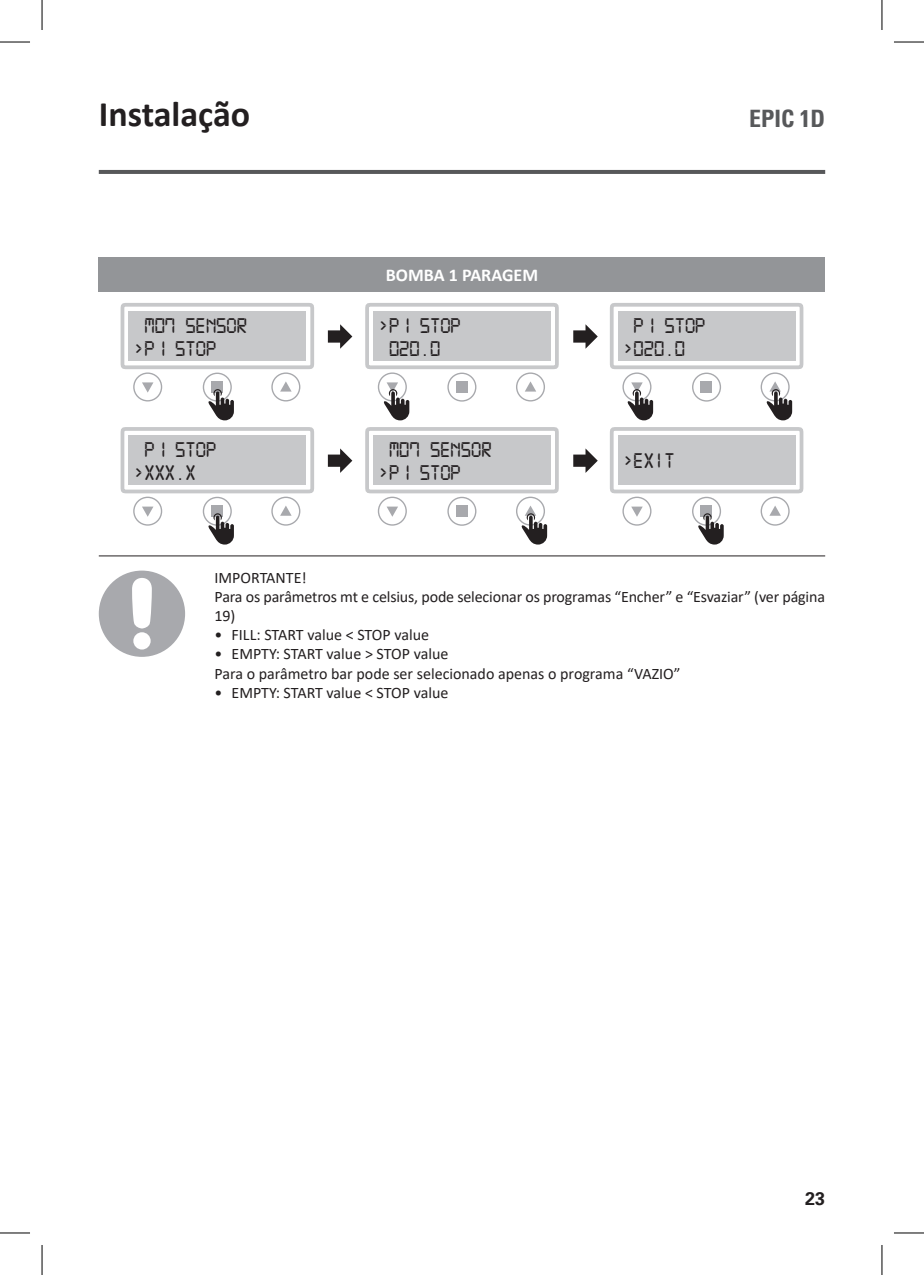
<style>
.page{position:relative;width:924px;height:1275px;background:#fff}
.page>*{position:absolute;margin:0;border:0;box-sizing:border-box;transform-origin:0 0}
.t1{font:700 36px "Calibri";color:#231f20}
.t2{font:700 condensed 24px "Univers";color:#57585a}
.t3{font:22.6px "Digital 7 Mono";color:#231f20}
.t4{font:700 18px "Calibri";color:#fff}
.t5{font:700 18px "Univers";color:#231f20}
.t6{font:16px/19.2px "Calibri";letter-spacing:-.01em;color:#231f20}
</style>
<div class="page">
<hr style="left:99px;top:170px;width:725px;height:4px;background:#57585a">
<div style="left:99px;top:257px;width:725px;height:34px;background:#939598"></div>
<hr style="left:99px;top:555px;width:725px;height:1px;background:#231f20">
<div style="left:120px;top:427px;width:194px;height:66px;border:4px solid #c7c8ca;border-radius:4px"></div>
<div style="left:211px;top:506px;width:11px;height:11px;background:#a8a9ad"></div>
<div style="left:203px;top:497px;width:29px;height:29px;border:1px solid #a8a9ad;border-radius:50%"></div>
<div style="left:129px;top:435px;width:177px;height:50px;background:#c7c8ca"></div>
<svg style="left:142px;top:506px;width:11px;height:11px"></svg>
<div style="left:133px;top:496px;width:29px;height:30px;border:1px solid #a8a9ad;border-radius:50%"></div>
<svg style="left:280px;top:506px;width:11px;height:10px"></svg>
<div style="left:271px;top:496px;width:29px;height:30px;border:1px solid #a8a9ad;border-radius:50%"></div>
<div style="left:365px;top:427px;width:193px;height:66px;border:4px solid #c7c8ca;border-radius:4px"></div>
<div style="left:456px;top:506px;width:11px;height:11px;background:#a8a9ad"></div>
<div style="left:447px;top:497px;width:29px;height:29px;border:1px solid #a8a9ad;border-radius:50%"></div>
<div style="left:373px;top:435px;width:177px;height:50px;background:#c7c8ca"></div>
<svg style="left:386px;top:506px;width:12px;height:11px"></svg>
<div style="left:377px;top:496px;width:29px;height:30px;border:1px solid #a8a9ad;border-radius:50%"></div>
<div style="left:515px;top:496px;width:29px;height:30px;border:1px solid #a8a9ad;border-radius:50%"></div>
<div style="left:609px;top:427px;width:194px;height:66px;border:4px solid #c7c8ca;border-radius:4px"></div>
<div style="left:700px;top:506px;width:11px;height:11px;background:#a8a9ad"></div>
<div style="left:691px;top:497px;width:29px;height:29px;border:1px solid #a8a9ad;border-radius:50%"></div>
<div style="left:617px;top:435px;width:177px;height:50px;background:#c7c8ca"></div>
<svg style="left:631px;top:506px;width:11px;height:11px"></svg>
<div style="left:622px;top:496px;width:29px;height:30px;border:1px solid #a8a9ad;border-radius:50%"></div>
<svg style="left:769px;top:506px;width:11px;height:10px"></svg>
<div style="left:760px;top:496px;width:29px;height:30px;border:1px solid #a8a9ad;border-radius:50%"></div>
<svg style="left:207px;top:513px;width:27px;height:31px"></svg>
<svg style="left:328px;top:448px;width:24px;height:25px"></svg>
<svg style="left:573px;top:448px;width:24px;height:25px"></svg>
<svg style="left:520px;top:505px;width:27px;height:39px"></svg>
<svg style="left:697px;top:513px;width:26px;height:31px"></svg>
<div style="left:120px;top:303px;width:194px;height:66px;border:4px solid #c7c8ca;border-radius:4px"></div>
<div style="left:211px;top:381px;width:11px;height:12px;background:#a8a9ad"></div>
<div style="left:203px;top:372px;width:29px;height:29px;border:1px solid #a8a9ad;border-radius:50%"></div>
<div style="left:129px;top:311px;width:177px;height:50px;background:#c7c8ca"></div>
<svg style="left:142px;top:382px;width:11px;height:10px"></svg>
<div style="left:133px;top:372px;width:29px;height:29px;border:1px solid #a8a9ad;border-radius:50%"></div>
<svg style="left:280px;top:381px;width:11px;height:10px"></svg>
<div style="left:271px;top:372px;width:29px;height:29px;border:1px solid #a8a9ad;border-radius:50%"></div>
<div style="left:365px;top:303px;width:193px;height:66px;border:4px solid #c7c8ca;border-radius:4px"></div>
<div style="left:456px;top:381px;width:11px;height:12px;background:#a8a9ad"></div>
<div style="left:447px;top:372px;width:29px;height:29px;border:1px solid #a8a9ad;border-radius:50%"></div>
<div style="left:373px;top:311px;width:177px;height:50px;background:#c7c8ca"></div>
<div style="left:377px;top:372px;width:29px;height:29px;border:1px solid #a8a9ad;border-radius:50%"></div>
<svg style="left:525px;top:381px;width:11px;height:10px"></svg>
<div style="left:515px;top:372px;width:29px;height:29px;border:1px solid #a8a9ad;border-radius:50%"></div>
<div style="left:609px;top:303px;width:194px;height:66px;border:4px solid #c7c8ca;border-radius:4px"></div>
<div style="left:700px;top:381px;width:11px;height:12px;background:#a8a9ad"></div>
<div style="left:691px;top:372px;width:29px;height:29px;border:1px solid #a8a9ad;border-radius:50%"></div>
<div style="left:617px;top:311px;width:177px;height:50px;background:#c7c8ca"></div>
<div style="left:622px;top:372px;width:29px;height:29px;border:1px solid #a8a9ad;border-radius:50%"></div>
<div style="left:760px;top:372px;width:29px;height:29px;border:1px solid #a8a9ad;border-radius:50%"></div>
<svg style="left:207px;top:389px;width:27px;height:31px"></svg>
<svg style="left:328px;top:324px;width:24px;height:25px"></svg>
<svg style="left:573px;top:324px;width:24px;height:25px"></svg>
<svg style="left:382px;top:382px;width:27px;height:38px"></svg>
<svg style="left:626px;top:382px;width:26px;height:38px"></svg>
<svg style="left:765px;top:381px;width:26px;height:39px"></svg>
<div style="left:99px;top:570px;width:86px;height:87px;background:#a8a9ad;border-radius:50%"></div>
<svg style="left:132px;top:578px;width:20px;height:71px"></svg>
<hr style="left:0;top:42px;width:30px;height:1px;background:#000">
<hr style="left:893px;top:42px;width:30px;height:1px;background:#000">
<hr style="left:0;top:1232px;width:30px;height:1px;background:#000">
<hr style="left:893px;top:1232px;width:30px;height:1px;background:#000">
<hr style="left:42px;top:0;width:1px;height:30px;background:#000">
<hr style="left:42px;top:1245px;width:1px;height:30px;background:#000">
<hr style="left:881px;top:0;width:1px;height:30px;background:#000">
<hr style="left:881px;top:1245px;width:1px;height:30px;background:#000">
<p class="t1" style="left:99px;top:88px;width:153px">Instalação</p>
<h2 class="t2" style="left:748px;top:105px;width:78px">EPIC 1D</h2>
<p class="t3" style="left:144px;top:316px;width:104px">M07 SENSOR</p>
<p class="t3" style="left:134px;top:338px;width:84px">&gt;P1 STOP</p>
<p class="t3" style="left:144px;top:440px;width:73px">P1 STOP</p>
<p class="t3" style="left:134px;top:462px;width:63px">&gt;XXX.X</p>
<p class="t4" style="left:385px;top:262px;width:154px">BOMBA 1 PARAGEM</p>
<p class="t3" style="left:378px;top:316px;width:84px">&gt;P1 STOP</p>
<p class="t3" style="left:389px;top:338px;width:53px">020.0</p>
<p class="t3" style="left:389px;top:440px;width:104px">M07 SENSOR</p>
<p class="t3" style="left:378px;top:462px;width:84px">&gt;P1 STOP</p>
<p class="t3" style="left:633px;top:316px;width:73px">P1 STOP</p>
<p class="t3" style="left:623px;top:338px;width:63px">&gt;020.0</p>
<p class="t3" style="left:623px;top:451px;width:53px">&gt;EXIT</p>
<p class="t6" style="left:214px;top:567px;width:94px">IMPORTANTE!</p>
<p class="t6" style="left:214px;top:586px;width:611px">Para os parâmetros mt e celsius, pode selecionar os programas “Encher” e “Esvaziar” (ver página<br>19)</p>
<p class="t6" style="left:214px;top:625px;width:216px">• FILL: START value &lt; STOP value</p>
<p class="t6" style="left:214px;top:644px;width:235px">• EMPTY: START value &gt; STOP value</p>
<p class="t6" style="left:214px;top:663px;width:467px">Para o parâmetro bar pode ser selecionado apenas o programa “VAZIO”</p>
<p class="t6" style="left:214px;top:682px;width:235px">• EMPTY: START value &lt; STOP value</p>
<p class="t5" style="left:804px;top:1188px;width:22px">23</p>
</div>
